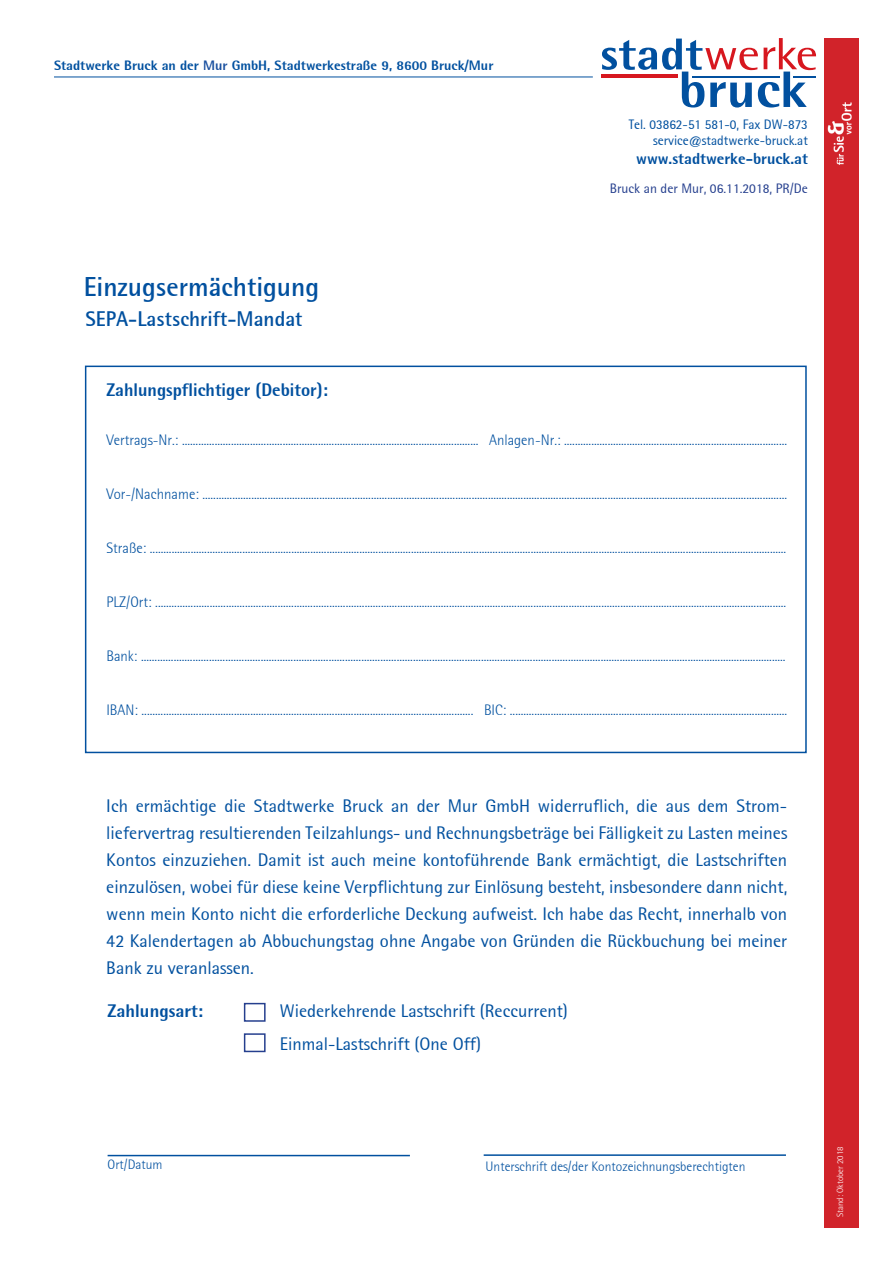
<style>
.page{position:relative;width:893px;height:1263px;background:#fff}
.page>*{position:absolute;margin:0;border:0;box-sizing:border-box;transform-origin:0 0}
.t1{font:700 27px "Rotis Semi Sans";color:#01509f}
.t2{font:700 21px "Rotis Semi Sans";color:#01509f}
.t3{font:18px/27px "Rotis Semi Sans";color:#01509f;text-align:justify}
.t4{font:800 18px "Rotis Semi Sans";color:#01509f}
.t5{font:800 15.75px "Rotis Semi Sans";color:#01509f}
.t6{font:300 15px "Rotis Semi Sans";color:#01509f}
.t7{font:800 13.5px "Rotis Semi Sans";color:#01509f}
.t8{font:300 13.5px "Rotis Semi Sans";color:#01509f}
.t9{font:13.5px/16.2px "Rotis Semi Sans";color:#01509f;text-align:right}
.t10{font:13.5px "Rotis Semi Sans";color:#253f8e}
.t11{font:300 9px "Rotis Semi Sans";color:#fff}
.s1{color:#1b51a0}
</style>
<div class="page">
<hr style="left:601px;top:74px;width:77px;height:4px;background:#d7171f">
<svg style="left:602px;top:38px;width:214px;height:70px"></svg>
<hr style="left:54px;top:77px;width:539px;height:1px;background:#01509f">
<div style="left:824px;top:38px;width:34px;height:1190px;background:#d1232a"></div>
<img style="left:827px;top:95px;width:32px;height:73px">
<div style="left:85px;top:366px;width:722px;height:387px;border:2px solid #01509f"></div>
<div style="left:244px;top:1033px;width:22px;height:19px;border:2px solid #253f8e"></div>
<div style="left:244px;top:1003px;width:22px;height:19px;border:2px solid #253f8e"></div>
<hr style="left:484px;top:1154px;width:302px;height:2px;background:#01509f">
<hr style="left:108px;top:1155px;width:302px;height:1px;background:#01509f">
<p class="t7" style="left:54px;top:57px;width:441px">Stadtwerke Bruck an der <span class="s1">Mur</span> GmbH, Stadtwerkestraße 9, 8600 Bruck/Mur</p>
<h1 class="t1" style="left:84px;top:271px;width:237px">Einzugsermächtigung</h1>
<h2 class="t2" style="left:86px;top:306px;width:218px">SEPA-Lastschrift-Mandat</h2>
<p class="t9" style="left:629px;top:116px;width:181px">Tel. 03862-51 581-0, Fax DW-873 service@stadtwerke-bruck.at</p>
<p class="t5" style="left:636px;top:148px;width:173px">www.stadtwerke-bruck.at</p>
<p class="t10" style="left:610px;top:181px;width:200px">Bruck an der Mur, 06.11.2018, PR/De</p>
<p class="t4" style="left:106px;top:379px;width:223px">Zahlungspflichtiger (Debitor):</p>
<p class="t6" style="left:106px;top:431px;width:682px">Vertrags-Nr.: ............................................................................................................. Anlagen-Nr.: ..................................................................................</p>
<p class="t6" style="left:106px;top:485px;width:682px">Vor-/Nachname: .......................................................................................................................................................................................................................</p>
<p class="t6" style="left:106px;top:539px;width:681px">Straße: ..........................................................................................................................................................................................................................................</p>
<p class="t6" style="left:106px;top:593px;width:681px">PLZ/Ort: ........................................................................................................................................................................................................................................</p>
<p class="t6" style="left:106px;top:647px;width:681px">Bank: .............................................................................................................................................................................................................................................</p>
<p class="t6" style="left:106px;top:701px;width:682px">IBAN: .......................................................................................................................... BIC: ......................................................................................................</p>
<p class="t3" style="left:106px;top:792px;width:683px">Ich ermächtige die Stadtwerke Bruck an der Mur GmbH widerruflich, die aus dem Strom&shy;liefervertrag resultierenden Teilzahlungs- und Rechnungsbeträge bei Fälligkeit zu Lasten meines Kontos einzuziehen. Damit ist auch meine kontoführende Bank ermächtigt, die Lastschriften einzulösen, wobei für diese keine Verpflichtung zur Einlösung besteht, insbesondere dann nicht, wenn mein Konto nicht die erforderliche Deckung aufweist. Ich habe das Recht, innerhalb von 42 Kalendertagen ab Abbuchungstag ohne Angabe von Gründen die Rückbuchung bei meiner Bank zu veranlassen.</p>
<p class="t4" style="left:108px;top:1000px;width:97px">Zahlungsart:</p>
<p class="t3" style="left:280px;top:995px;width:290px;line-height:32.7px">Wiederkehrende Lastschrift (Reccurrent)<br>Einmal-Lastschrift (One Off)</p>
<p class="t8" style="left:108px;top:1156px;width:56px">Ort/Datum</p>
<p class="t8" style="left:486px;top:1159px;width:261px">Unterschrift des/der Kontozeichnungsberechtigten</p>
<p class="t11" style="left:835px;top:1217px;width:72px;rotate:-90deg">Stand: Oktober 2018</p>
</div>
